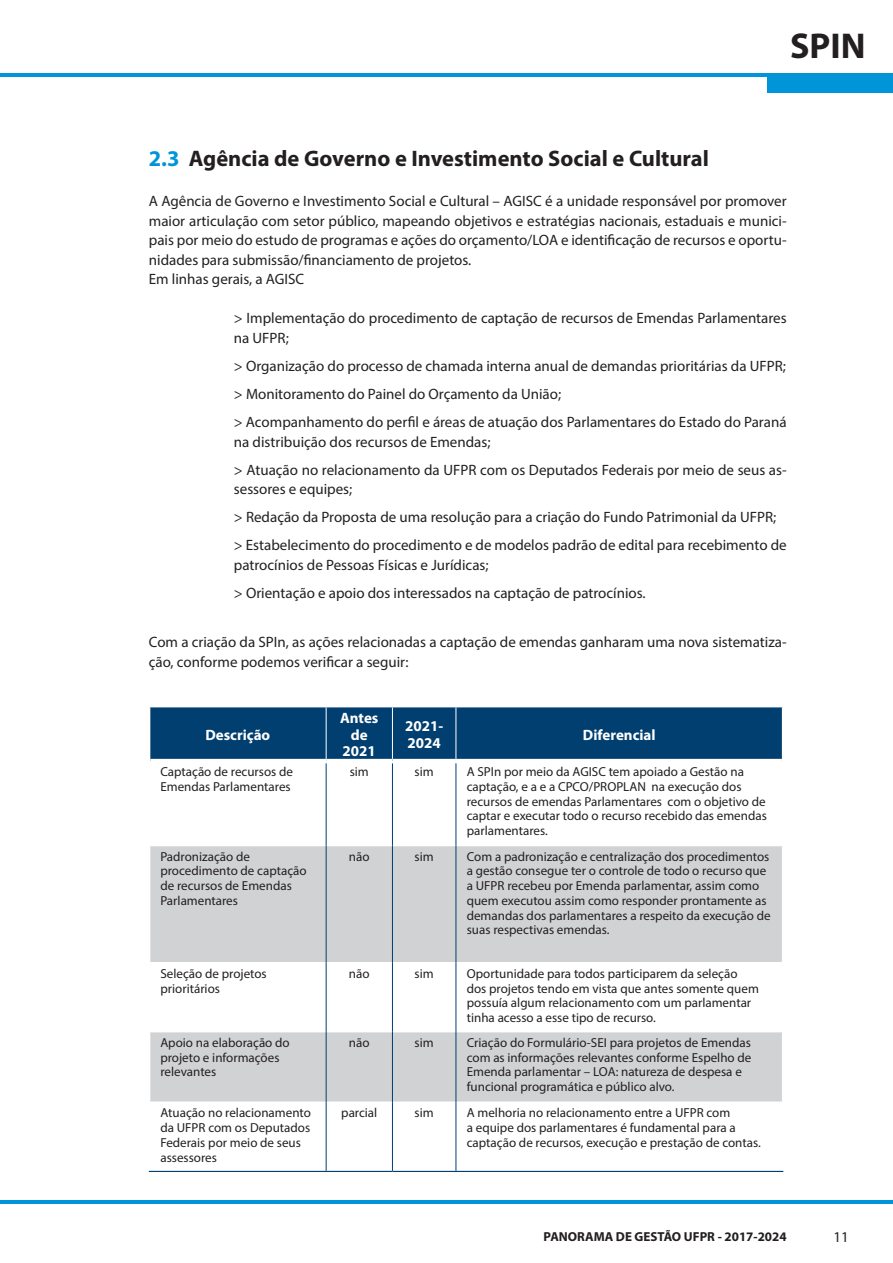
<style>
.page{position:relative;width:893px;height:1263px;background:#fff}
.page>*{position:absolute;margin:0;border:0;box-sizing:border-box;transform-origin:0 0}
.t1{font:700 36px "Myriad Pro";color:#231f20}
.subtitulo{font:700 22.5px "Myriad Pro";color:#231f20}
.tx_corpo{font:15px/19.5px "Myriad Pro";color:#231f20}
.t2{font:700 15px/16.2px "Myriad Pro";color:#fff;text-align:center}
.t3{font:13.05px/14.7px "Myriad Pro";color:#231f20}
.t4{font:700 13.05px "Myriad Pro";color:#231f20}
.s1{color:#0095d9}
</style>
<div class="page">
<div style="left:767px;top:76px;width:126px;height:17px;background:#0095d9"></div>
<hr style="left:0;top:73px;width:893px;height:4px;background:#0095d9">
<hr style="left:0;top:1200px;width:893px;height:3px;background:#0095d9">
<div style="left:150px;top:707px;width:632px;height:52px;background:#003f70"></div>
<svg style="left:150px;top:763px;width:632px;height:408px"></svg>
<svg style="left:150px;top:846px;width:632px;height:255px;fill:#d1d2d4"></svg>
<hr style="left:149px;top:845px;width:177px;height:1px;background:#fff">
<hr style="left:149px;top:962px;width:177px;height:1px;background:#fff">
<hr style="left:149px;top:1031px;width:177px;height:1px;background:#fff">
<hr style="left:326px;top:845px;width:66px;height:1px;background:#fff">
<hr style="left:393px;top:845px;width:63px;height:1px;background:#fff">
<hr style="left:456px;top:845px;width:327px;height:1px;background:#fff">
<hr style="left:326px;top:962px;width:66px;height:1px;background:#fff">
<hr style="left:393px;top:962px;width:63px;height:1px;background:#fff">
<hr style="left:456px;top:962px;width:327px;height:1px;background:#fff">
<hr style="left:326px;top:1031px;width:66px;height:1px;background:#fff">
<hr style="left:393px;top:1031px;width:63px;height:1px;background:#fff">
<hr style="left:456px;top:1031px;width:327px;height:1px;background:#fff">
<hr style="left:149px;top:1101px;width:177px;height:2px;background:#fff">
<hr style="left:326px;top:1101px;width:66px;height:2px;background:#fff">
<hr style="left:393px;top:1101px;width:63px;height:2px;background:#fff">
<hr style="left:456px;top:1101px;width:327px;height:2px;background:#fff">
<hr style="left:326px;top:763px;width:1px;height:82px;background:#003f70">
<hr style="left:392px;top:763px;width:1px;height:82px;background:#003f70">
<hr style="left:456px;top:763px;width:1px;height:82px;background:#003f70">
<hr style="left:326px;top:845px;width:1px;height:118px;background:#003f70">
<hr style="left:392px;top:845px;width:1px;height:118px;background:#003f70">
<hr style="left:456px;top:845px;width:1px;height:118px;background:#003f70">
<hr style="left:326px;top:963px;width:1px;height:69px;background:#003f70">
<hr style="left:392px;top:963px;width:1px;height:69px;background:#003f70">
<hr style="left:456px;top:963px;width:1px;height:69px;background:#003f70">
<hr style="left:326px;top:1032px;width:1px;height:70px;background:#003f70">
<hr style="left:392px;top:1032px;width:1px;height:70px;background:#003f70">
<hr style="left:456px;top:1032px;width:1px;height:70px;background:#003f70">
<hr style="left:326px;top:1102px;width:1px;height:69px;background:#003f70">
<hr style="left:392px;top:1102px;width:1px;height:69px;background:#003f70">
<hr style="left:456px;top:1102px;width:1px;height:69px;background:#003f70">
<hr style="left:326px;top:707px;width:1px;height:52px;background:#fff">
<hr style="left:392px;top:707px;width:1px;height:52px;background:#fff">
<hr style="left:456px;top:707px;width:1px;height:52px;background:#fff">
<hr style="left:149px;top:1171px;width:177px;height:1px;background:#003f70">
<hr style="left:326px;top:1171px;width:66px;height:1px;background:#003f70">
<hr style="left:392px;top:1171px;width:64px;height:1px;background:#003f70">
<hr style="left:456px;top:1171px;width:327px;height:1px;background:#003f70">
<h1 class="t1" style="left:790px;top:22px;width:77px">SPIN</h1>
<p class="subtitulo" style="left:149px;top:143px;width:562px"><span class="s1">2.3</span> Agência de Governo e Investimento Social e Cultural</p>
<p class="tx_corpo" style="left:149px;top:191px;width:639px;text-align:justify">A Agência de Governo e Investimento Social e Cultural – AGISC é a unidade responsável por promover maior articulação com setor público, mapeando objetivos e estratégias nacionais, estaduais e munici&shy;pais por meio do estudo de programas e ações do orçamento/LOA e identificação de recursos e oportu&shy;nidades para submissão/financiamento de projetos.</p>
<p class="tx_corpo" style="left:149px;top:269px;width:157px">Em linhas gerais, a AGISC</p>
<p class="tx_corpo" style="left:234px;top:308px;width:554px">&gt; Implementação do procedimento de captação de recursos de Emendas Parlamentares na UFPR;</p>
<p class="tx_corpo" style="left:234px;top:356px;width:553px">&gt; Organização do processo de chamada interna anual de demandas prioritárias da UFPR;</p>
<p class="tx_corpo" style="left:234px;top:384px;width:329px">&gt; Monitoramento do Painel do Orçamento da União;</p>
<p class="tx_corpo" style="left:234px;top:412px;width:554px">&gt; Acompanhamento do perfil e áreas de atuação dos Parlamentares do Estado do Paraná na distribuição dos recursos de Emendas;</p>
<p class="tx_corpo" style="left:234px;top:459px;width:554px">&gt; Atuação no relacionamento da UFPR com os Deputados Federais por meio de seus as&shy;sessores e equipes;</p>
<p class="tx_corpo" style="left:234px;top:507px;width:544px">&gt; Redação da Proposta de uma resolução para a criação do Fundo Patrimonial da UFPR;</p>
<p class="tx_corpo" style="left:234px;top:535px;width:554px">&gt; Estabelecimento do procedimento e de modelos padrão de edital para recebimento de patrocínios de Pessoas Físicas e Jurídicas;</p>
<p class="tx_corpo" style="left:234px;top:582px;width:413px">&gt; Orientação e apoio dos interessados na captação de patrocínios.</p>
<p class="tx_corpo" style="left:149px;top:632px;width:639px">Com a criação da SPIn, as ações relacionadas a captação de emendas ganharam uma nova sistematiza&shy;ção, conforme podemos verificar a seguir:</p>
<p class="t2" style="left:205px;top:726px;width:66px">Descrição</p>
<p class="t2" style="left:340px;top:710px;width:40px">Antes de<br>2021</p>
<p class="t2" style="left:405px;top:718px;width:40px;text-align:left">2021-<br>2024</p>
<p class="t2" style="left:583px;top:726px;width:74px">Diferencial</p>
<p class="t3" style="left:160px;top:764px;width:134px">Captação de recursos de<br>Emendas Parlamentares</p>
<p class="t3" style="left:350px;top:764px;width:21px">sim</p>
<p class="t3" style="left:415px;top:764px;width:21px">sim</p>
<p class="t3" style="left:467px;top:764px;width:302px">A SPIn por meio da AGISC tem apoiado a Gestão na captação, e a e a CPCO/PROPLAN na execução dos recursos de emendas Parlamentares com o objetivo de captar e executar todo o recurso recebido das emendas parlamentares.</p>
<p class="t3" style="left:160px;top:849px;width:148px">Padronização de procedimento de captação de recursos de Emendas<br>Parlamentares</p>
<p class="t3" style="left:349px;top:849px;width:22px">não</p>
<p class="t3" style="left:415px;top:849px;width:21px">sim</p>
<p class="t3" style="left:467px;top:849px;width:305px">Com a padronização e centralização dos procedimentos a gestão consegue ter o controle de todo o recurso que a UFPR recebeu por Emenda parlamentar, assim como quem executou assim como responder prontamente as demandas dos parlamentares a respeito da execução de suas respectivas emendas.</p>
<p class="t3" style="left:160px;top:966px;width:108px">Seleção de projetos prioritários</p>
<p class="t3" style="left:349px;top:966px;width:22px">não</p>
<p class="t3" style="left:415px;top:966px;width:21px">sim</p>
<p class="t3" style="left:467px;top:966px;width:294px">Oportunidade para todos participarem da seleção dos projetos tendo em vista que antes somente quem possuía algum relacionamento com um parlamentar tinha acesso a esse tipo de recurso.</p>
<p class="t3" style="left:160px;top:1035px;width:131px">Apoio na elaboração do projeto e informações relevantes</p>
<p class="t3" style="left:349px;top:1035px;width:22px">não</p>
<p class="t3" style="left:415px;top:1035px;width:21px">sim</p>
<p class="t3" style="left:467px;top:1035px;width:286px">Criação do Formulário-SEI para projetos de Emendas com as informações relevantes conforme Espelho de Emenda parlamentar – LOA: natureza de despesa e funcional programática e público alvo.</p>
<p class="t3" style="left:160px;top:1105px;width:152px">Atuação no relacionamento da UFPR com os Deputados<br>Federais por meio de seus assessores</p>
<p class="t3" style="left:341px;top:1105px;width:38px">parcial</p>
<p class="t3" style="left:415px;top:1105px;width:21px">sim</p>
<p class="t3" style="left:467px;top:1105px;width:296px">A melhoria no relacionamento entre a UFPR com<br>a equipe dos parlamentares é fundamental para a captação de recursos, execução e prestação de contas.</p>
<p class="t4" style="left:544px;top:1228px;width:245px">PANORAMA DE GESTÃO UFPR - 2017-2024</p>
<p class="tx_corpo" style="left:833px;top:1227px;width:17px">11</p>
</div>
